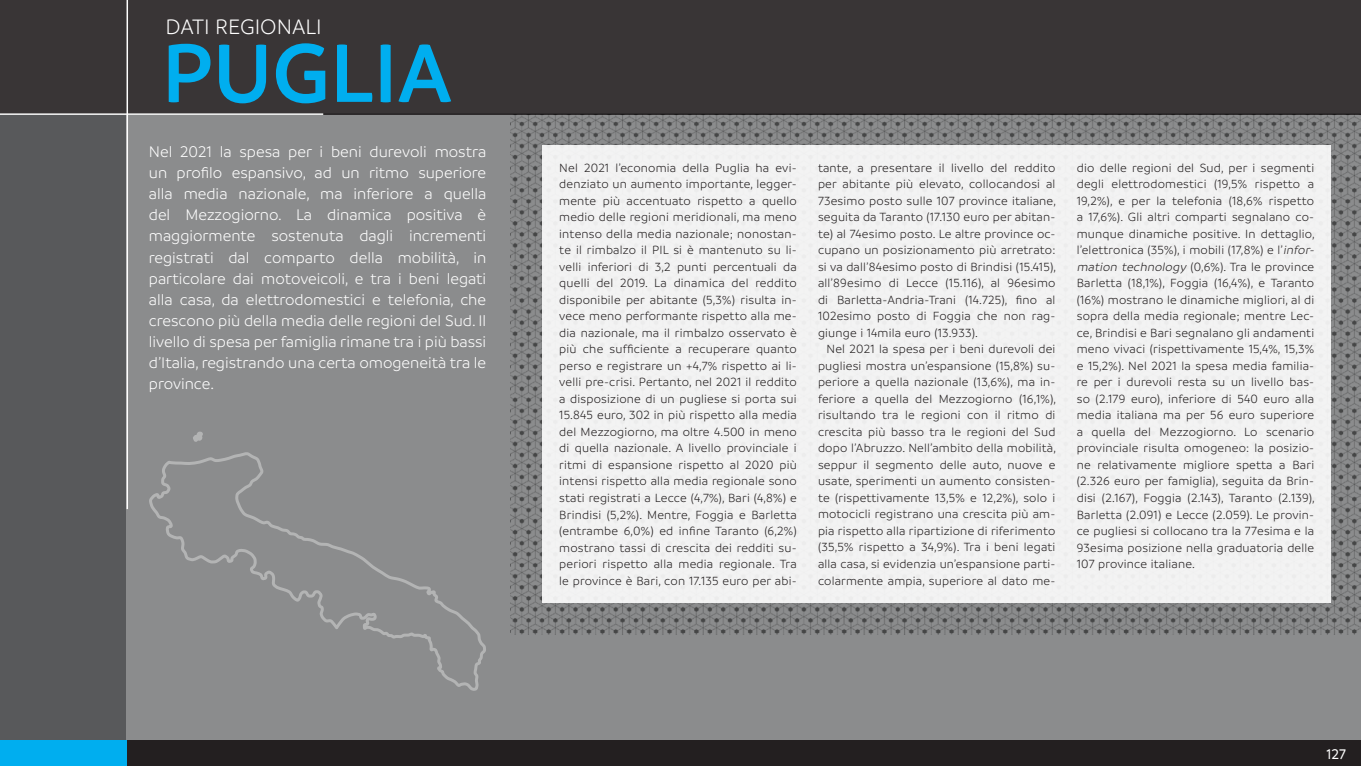
<style>
.page{position:relative;width:1361px;height:766px;background:#fff}
.page>*{position:absolute;margin:0;border:0;box-sizing:border-box;transform-origin:0 0}
.t1{font:600 88.5px "Branding";color:#00aeef}
.t2{font:300 22.5px "Branding";color:#fff}
.t3{font:300 16.5px/21px "Branding";color:#fff;text-align:justify}
.t4{font:500 15px "Branding";color:#fff}
.t5{font:300 12.75px/16.5px "Branding";letter-spacing:.015em;color:#231f20;text-align:justify}
.s1{font-style:italic}
</style>
<div class="page">
<div style="left:0;top:113px;width:1361px;height:633px;background:#58595b"></div>
<div style="left:126px;top:113px;width:1235px;height:627px;background:#8b8c8d"></div>
<div style="left:0;top:0;width:1361px;height:115px;background:#393536"></div>
<hr style="left:0;top:113px;width:323px;height:2px;background:#fff">
<hr style="left:126px;top:0;width:2px;height:509px;background:#fff">
<div style="left:0;top:740px;width:1361px;height:25px;background:#231f20"></div>
<div style="left:0;top:740px;width:126px;height:25px;background:#00aeef"></div>
<img style="left:510px;top:115px;width:851px;height:519px">
<svg style="left:149px;top:431px;width:337px;height:260px"></svg>
<div style="left:542px;top:145px;width:789px;height:457px;background:#f2f2f2"></div>
<h2 class="t2" style="left:166px;top:15px;width:158px">DATI REGIONALI</h2>
<h1 class="t1" style="left:162px;top:25px;width:292px">PUGLIA</h1>
<p class="t3" style="left:149px;top:142px;width:339px">Nel 2021 la spesa per i beni durevoli mostra un profilo espansivo, ad un ritmo superiore alla media nazionale, ma inferiore a quella del Mezzogiorno. La dinamica positiva è maggiormente sostenuta dagli incrementi registrati dal comparto della mobilità, in particolare dai motoveicoli, e tra i beni legati alla casa, da elettrodomestici e telefonia, che crescono più della media delle regioni del Sud. Il livello di spesa per famiglia rimane tra i più bassi d’Italia, registrando una certa omogeneità tra le province.</p>
<p class="t5" style="left:559px;top:159px;width:239px">Nel 2021 l’economia della Puglia ha evi&shy;denziato un aumento importante, legger&shy;mente più accentuato rispetto a quello medio delle regioni meridionali, ma meno intenso della media nazionale; nonostan&shy;te il rimbalzo il PIL si è mantenuto su li&shy;velli inferiori di 3,2 punti percentuali da quelli del 2019. La dinamica del reddito disponibile per abitante (5,3%) risulta in&shy;vece meno performante rispetto alla me&shy;dia nazionale, ma il rimbalzo osservato è più che sufficiente a recuperare quanto perso e registrare un +4,7% rispetto ai li&shy;velli pre-crisi. Pertanto, nel 2021 il reddito a disposizione di un pugliese si porta sui 15.845 euro, 302 in più rispetto alla media del Mezzogiorno, ma oltre 4.500 in meno di quella nazionale. A livello provinciale i ritmi di espansione rispetto al 2020 più intensi rispetto alla media regionale sono stati registrati a Lecce (4,7%), Bari (4,8%) e Brindisi (5,2%). Mentre, Foggia e Barletta (entrambe 6,0%) ed infine Taranto (6,2%) mostrano tassi di crescita dei redditi su&shy;periori rispetto alla media regionale. Tra le province è Bari, con 17.135 euro per abi-</p>
<p class="t5" style="left:818px;top:159px;width:240px">tante, a presentare il livello del reddito per abitante più elevato, collocandosi al 73esimo posto sulle 107 province italiane, seguita da Taranto (17.130 euro per abitan&shy;te) al 74esimo posto. Le altre province oc&shy;cupano un posizionamento più arretrato: si va dall’84esimo posto di Brindisi (15.415), all’89esimo di Lecce (15.116), al 96esimo di Barletta-Andria-Trani (14.725), fino al 102esimo posto di Foggia che non rag&shy;giunge i 14mila euro (13.933).</p>
<p class="t5" style="left:818px;top:341px;width:240px;text-indent:9px">Nel 2021 la spesa per i beni durevoli dei pugliesi mostra un’espansione (15,8%) su&shy;periore a quella nazionale (13,6%), ma in&shy;feriore a quella del Mezzogiorno (16,1%), risultando tra le regioni con il ritmo di crescita più basso tra le regioni del Sud dopo l’Abruzzo. Nell’ambito della mobilità, seppur il segmento delle auto, nuove e usate, sperimenti un aumento consisten&shy;te (rispettivamente 13,5% e 12,2%), solo i motocicli registrano una crescita più am&shy;pia rispetto alla ripartizione di riferimento (35,5% rispetto a 34,9%). Tra i beni legati alla casa, si evidenzia un’espansione parti&shy;colarmente ampia, superiore al dato me-</p>
<p class="t5" style="left:1076px;top:159px;width:241px;text-align:left">dio delle regioni del Sud, per i segmenti degli elettrodomestici (19,5% rispetto a 19,2%), e per la telefonia (18,6% rispetto a 17,6%). Gli altri comparti segnalano co&shy;munque dinamiche positive. In dettaglio, l’elettronica (35%), i mobili (17,8%) e l’<span class="s1">infor&shy;mation technology</span> (0,6%). Tra le province Barletta (18,1%), Foggia (16,4%), e Taranto (16%) mostrano le dinamiche migliori, al di sopra della media regionale; mentre Lec&shy;ce, Brindisi e Bari segnalano gli andamenti meno vivaci (rispettivamente 15,4%, 15,3% e 15,2%). Nel 2021 la spesa media familia&shy;re per i durevoli resta su un livello bas&shy;so (2.179 euro), inferiore di 540 euro alla media italiana ma per 56 euro superiore a quella del Mezzogiorno. Lo scenario provinciale risulta omogeneo: la posizio&shy;ne relativamente migliore spetta a Bari (2.326 euro per famiglia), seguita da Brin&shy;disi (2.167), Foggia (2.143), Taranto (2.139), Barletta (2.091) e Lecce (2.059). Le provin&shy;ce pugliesi si collocano tra la 77esima e la 93esima posizione nella graduatoria delle 107 province italiane.</p>
<p class="t4" style="left:1326px;top:746px;width:21px">127</p>
</div>
